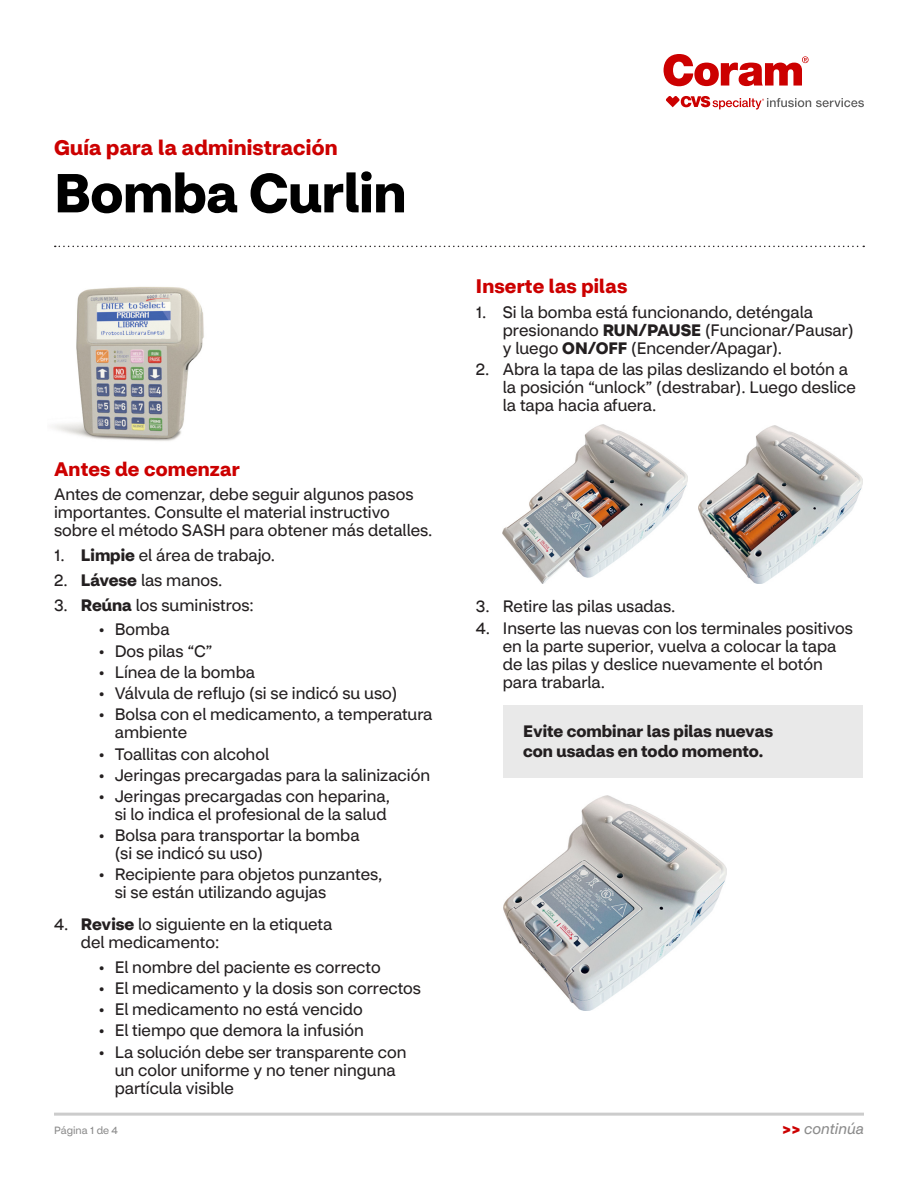
<style>
.page{position:relative;width:918px;height:1188px;background:#fff}
.page>*{position:absolute;margin:0;border:0;box-sizing:border-box;transform-origin:0 0}
.t1{font:700 54px "CVS Health Sans";letter-spacing:-.005em;color:#000}
.t2{font:700 21px "CVS Health Sans";letter-spacing:.01em;color:#c00}
.t3{font:700 19.5px "CVS Health Sans";letter-spacing:.01em;color:#c00}
.t4{font:16.5px/18px "CVS Health Sans";color:#231f20}
.t5{font:700 16.5px/19.5px "CVS Health Sans";color:#231f20}
.t6{font:italic 15px "CVS Health Sans";color:#8c8c8c}
.t7{font:10.5px "CVS Health Sans";color:#8c8c8c}
.s1{font-weight:700}
.s2{font-weight:900;font-style:normal;color:#c00}
</style>
<div class="page">
<hr style="left:54px;top:1113px;width:810px;height:3px;background:#ccc">
<svg style="left:664px;top:54px;width:145px;height:32px"></svg>
<svg style="left:666px;top:96px;width:198px;height:13px"></svg>
<svg style="left:55px;top:246px;width:809px;height:1px"></svg>
<div style="left:503px;top:705px;width:360px;height:72px;background:#e9e9e9"></div>
<img style="left:52px;top:287px;width:152px;height:154px">
<img style="left:503px;top:425px;width:184px;height:158px">
<img style="left:699px;top:425px;width:164px;height:158px">
<img style="left:503px;top:796px;width:223px;height:215px">
<p class="t2" style="left:54px;top:134px;width:285px">Guía para la administración</p>
<h1 class="t1" style="left:54px;top:159px;width:354px">Bomba Curlin</h1>
<h2 class="t3" style="left:54px;top:456px;width:187px">Antes de comenzar</h2>
<p class="t4" style="left:54px;top:486px;width:380px">Antes de comenzar, debe seguir algunos pasos importantes. Consulte el material instructivo sobre el método SASH para obtener más detalles.</p>
<p class="t4" style="left:54px;top:546px;width:223px">1. <span class="s1">Limpie</span> el área de trabajo.</p>
<p class="t4" style="left:54px;top:571px;width:170px">2. <span class="s1">Lávese</span> las manos.</p>
<p class="t4" style="left:54px;top:596px;width:201px">3. <span class="s1">Reúna</span> los suministros:</p>
<p class="t4" style="left:99px;top:621px;width:73px">• Bomba</p>
<p class="t4" style="left:99px;top:642px;width:116px">• Dos pilas “C”</p>
<p class="t4" style="left:99px;top:663px;width:158px">• Línea de la bomba</p>
<p class="t4" style="left:99px;top:684px;width:300px">• Válvula de reflujo (si se indicó su uso)</p>
<p class="t4" style="left:115px;top:706px;width:319px;text-indent:-16px">• Bolsa con el medicamento, a temperatura ambiente</p>
<p class="t4" style="left:99px;top:745px;width:172px">• Toallitas con alcohol</p>
<p class="t4" style="left:99px;top:766px;width:333px">• Jeringas precargadas para la salinización</p>
<p class="t4" style="left:99px;top:787px;width:293px;text-align:right">• Jeringas precargadas con heparina, si lo indica el profesional de la salud</p>
<p class="t4" style="left:115px;top:826px;width:246px;text-indent:-16px">• Bolsa para transportar la bomba (si se indicó su uso)</p>
<p class="t4" style="left:115px;top:866px;width:269px;text-indent:-16px">• Recipiente para objetos punzantes, si se están utilizando agujas</p>
<p class="t4" style="left:81px;top:915px;width:253px;text-indent:-27px">4. <span class="s1">Revise</span> lo siguiente en la etiqueta del medicamento:</p>
<p class="t4" style="left:99px;top:958px;width:284px">• El nombre del paciente es correcto</p>
<p class="t4" style="left:99px;top:979px;width:324px">• El medicamento y la dosis son correctos</p>
<p class="t4" style="left:99px;top:1000px;width:266px">• El medicamento no está vencido</p>
<p class="t4" style="left:99px;top:1022px;width:267px">• El tiempo que demora la infusión</p>
<p class="t4" style="left:115px;top:1043px;width:293px;text-indent:-16px">• La solución debe ser transparente con un color uniforme y no tener ninguna partícula visible</p>
<p class="t7" style="left:54px;top:1124px;width:66px">Página 1 de 4</p>
<h2 class="t3" style="left:476px;top:274px;width:153px">Inserte las pilas</h2>
<p class="t4" style="left:503px;top:303px;width:352px;text-indent:-27px">1. Si la bomba está funcionando, deténgala presionando <span class="s1">RUN/PAUSE</span> (Funcionar/Pausar) y luego <span class="s1">ON/OFF</span> (Encender/Apagar).</p>
<p class="t4" style="left:503px;top:360px;width:355px;text-indent:-27px">2. Abra la tapa de las pilas deslizando el botón a la posición “unlock” (destrabar). Luego deslice la tapa hacia afuera.</p>
<p class="t4" style="left:476px;top:598px;width:201px">3. Retire las pilas usadas.</p>
<p class="t4" style="left:503px;top:619px;width:352px;text-indent:-27px">4. Inserte las nuevas con los terminales positivos en la parte superior, vuelva a colocar la tapa de las pilas y deslice nuevamente el botón para trabarla.</p>
<p class="t5" style="left:523px;top:722px;width:251px">Evite combinar las pilas nuevas con usadas en todo momento.</p>
<p class="t6" style="left:782px;top:1120px;width:83px"><span class="s2">&gt;&gt;</span> continúa</p>
</div>
